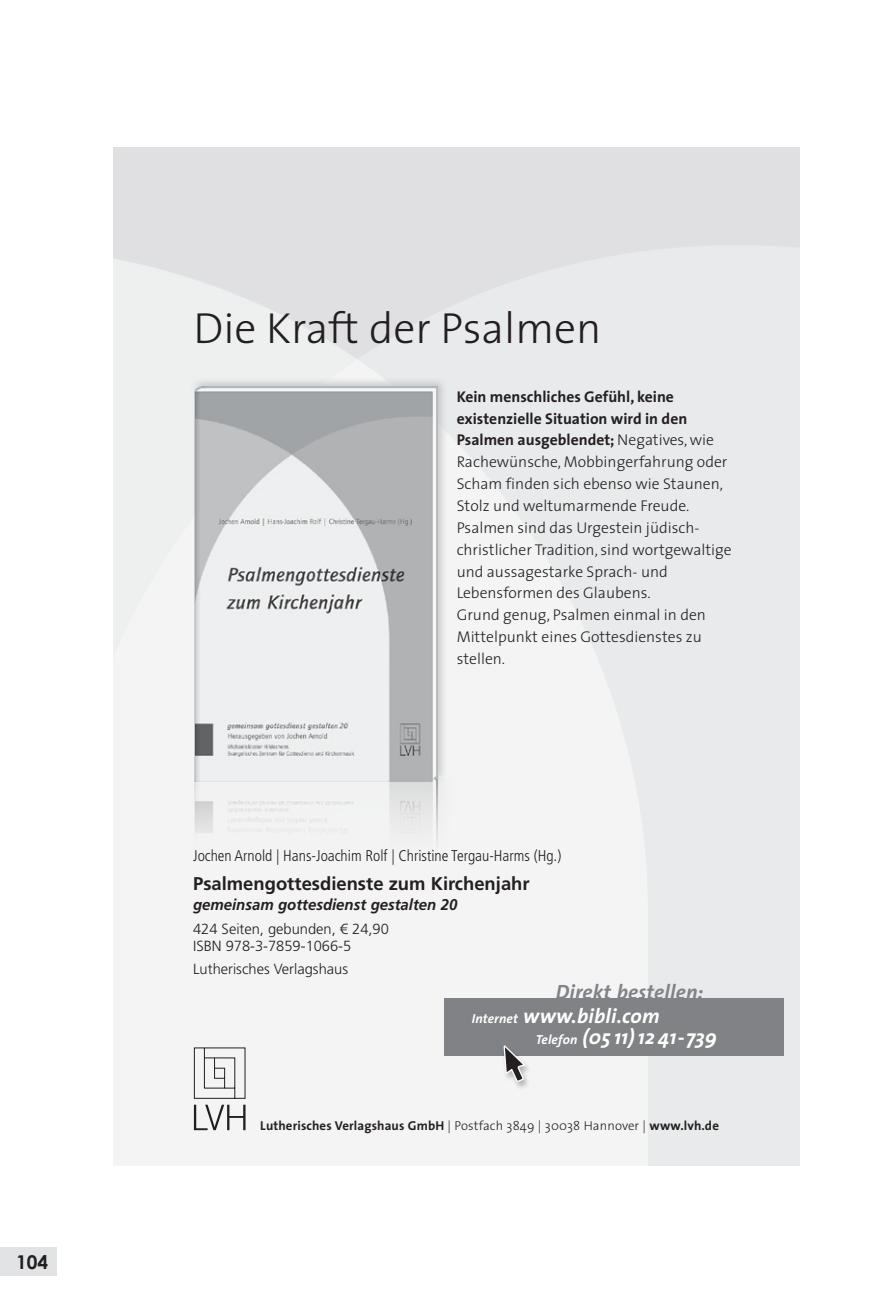
<style>
.page{position:relative;width:879px;height:1304px;background:#fff}
.page>*{position:absolute;margin:0;border:0;box-sizing:border-box;transform-origin:0 0}
.t1{font:300 43.8px "The Sans";color:#231f20}
.t2{font:italic 700 20.8px/23.6px "The Sans";letter-spacing:.01em;color:#808285}
.t3{font:italic 700 20.8px "The Sans";letter-spacing:.01em;color:#fff}
.t4{font:700 19px "Century Gothic";color:#231f20}
.t5{font:700 18.4px "Frutiger LT Std";color:#231f20}
.t6{font:300 15.6px/21.8px "The Sans";color:#231f20}
.t7{font:300 condensed 15.6px "Frutiger LT Std";color:#231f20}
.t8{font:italic 700 15.6px "Frutiger LT Std";color:#231f20;scale:.96 1}
.t9{font:300 14.6px/17.6px "Frutiger LT Std";color:#231f20}
.t10{font:700 13px "The Sans";letter-spacing:.01em;color:#231f20}
.s1{font-weight:700}
.s2{font-size:13.2px;color:#fff}
.s3{color:#fff}
.s4{font-size:13.2px}
.s5{font-weight:300}
</style>
<div class="page">
<div style="left:0;top:1247px;width:57px;height:29px;background:#e2e3e4"></div>
<svg style="left:193px;top:1047px;width:53px;height:52px"></svg>
<svg style="left:194px;top:1105px;width:51px;height:25px"></svg>
<div style="left:444px;top:999px;width:340px;height:57px;background:#808285"></div>
<div style="left:501px;top:1045px;width:31px;height:46px;background:#231f20;opacity:.3"></div>
<svg style="left:503px;top:1045px;width:24px;height:38px"></svg>
<div style="left:187px;top:778px;width:266px;height:81px;background:#f3f3f3"></div>
<svg style="left:189px;top:377px;width:258px;height:407px"></svg>
<svg style="left:195px;top:386px;width:243px;height:454px"></svg>
<hr style="left:195px;top:391px;width:1px;height:391px;background:#bcbec0">
<p class="t4" style="left:16px;top:1247px;width:33px">104</p>
<h1 class="t1" style="left:193px;top:292px;width:409px">Die Kraft der Psalmen</h1>
<p class="t6" style="left:457px;top:385px;width:277px"><span class="s1">Kein menschliches Gefühl, keine existenzielle Situation wird in den Psalmen ausgeblendet;</span> Negatives, wie Rachewünsche, Mobbingerfahrung oder Scham finden sich ebenso wie Staunen, Stolz und weltumarmende Freude.<br>Psalmen sind das Urgestein jüdisch&shy;christlicher Tradition, sind wortgewaltige und aussagestarke Sprach- und Lebensformen des Glaubens.<br>Grund genug, Psalmen einmal in den Mittelpunkt eines Gottesdienstes zu stellen.</p>
<p class="t7" style="left:193px;top:847px;width:370px">Jochen Arnold | Hans-Joachim Rolf | Christine Tergau-Harms (Hg.)</p>
<p class="t5" style="left:193px;top:873px;width:338px">Psalmengottesdienste zum Kirchenjahr</p>
<p class="t8" style="left:193px;top:895px;width:277px">gemeinsam gottesdienst gestalten 20</p>
<p class="t9" style="left:193px;top:920px;width:197px">424 Seiten, gebunden, € 24,90<br>ISBN 978-3-7859-1066-5</p>
<p class="t9" style="left:193px;top:960px;width:156px">Lutherisches Verlagshaus</p>
<h2 class="t2" style="left:472px;top:980px;width:233px;text-indent:84px">Direkt bestellen:<br><span class="s2">Internet</span> <span class="s3">www.bibli.com</span></h2>
<h2 class="t3" style="left:536px;top:1020px;width:182px"><span class="s4">Telefon</span> (05 11)12 41-739</h2>
<p class="t10" style="left:260px;top:1115px;width:460px">Lutherisches Verlagshaus GmbH <span class="s5">| Postfach 3849 | 30038 Hannover |</span> www.lvh.de</p>
</div>
